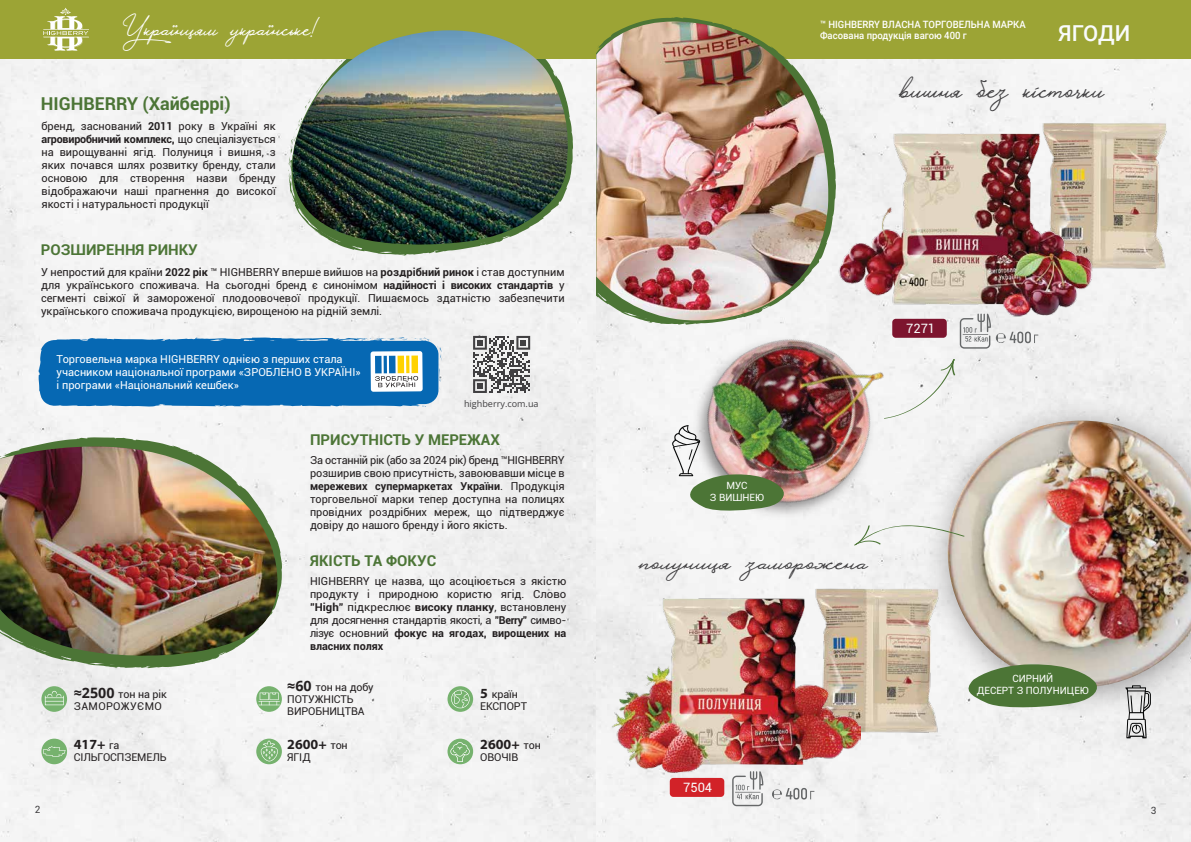
<style>
.page{position:relative;width:1191px;height:842px;background:#f3f3f3}
.page>*{position:absolute;margin:0;border:0;box-sizing:border-box;transform-origin:0 0}
.t1{font:30px "Alistair Signature";color:#414042}
.t2{font:25.8px "Alistair Signature";color:#414042;scale:1.16 1}
.t3{font:24.9px "Alistair Signature";color:#fff}
.t4{font:500 22px "Roboto";letter-spacing:-.01em;color:#f9fbfb}
.t5{font:700 17.9px "Roboto";color:#4c7536}
.t6{font:700 15px "Roboto";color:#4c7536}
.t7{font:700 14px "Myriad Pro";color:#231f20}
.t8{font:12.9px "Roboto";color:#f9fbfb}
.t9{font:11px/13px "Roboto";color:#231f20;text-align:justify}
.t10{font:11px/13px "Roboto";color:#fff}
.t11{font:10.7px/11.9px "Roboto";letter-spacing:-.01em;color:#231f20}
.t12{font:10.7px/11.9px "Roboto";letter-spacing:.03em;color:#231f20}
.t13{font:500 10.1px/11px "Roboto";color:#fff;scale:.94 1}
.t14{font:10px/12px "Roboto";color:#fff;text-align:center}
.t15{font:10px "Roboto";color:#414042}
.t16{font:9.1px "Open Sans";color:#414042}
.s1{font-weight:700}
.s2{font-family:"Open Sans";font-weight:700;font-size:14.3px}
.s3{font-family:"Myriad Pro";font-weight:700;font-size:14px}
.s4{font-family:"Roboto";font-weight:400;font-size:10.7px}
</style>
<div class="page">
<img style="left:794px;top:576px;width:162px;height:165px">
<img style="left:606px;top:577px;width:254px;height:223px">
<div style="left:0;top:432px;width:291px;height:234px;background:#f4f4f4"></div>
<svg style="left:0;top:437px;width:282px;height:231px"></svg>
<svg style="left:110px;top:662px;width:7px;height:6px"></svg>
<div style="left:285px;top:58px;width:292px;height:204px;background:#f3f3f3"></div>
<svg style="left:399px;top:253px;width:7px;height:3px"></svg>
<svg style="left:570px;top:167px;width:1px;height:14px"></svg>
<img style="left:1021px;top:110px;width:163px;height:167px">
<img style="left:836px;top:113px;width:258px;height:230px">
<div style="left:596px;top:0;width:595px;height:58px;background:#9ca435"></div>
<div style="left:0;top:0;width:595px;height:58px;background:#9ca435"></div>
<svg style="left:473px;top:336px;width:57px;height:57px"></svg>
<div style="left:892px;top:319px;width:54px;height:19px;background:#7d142e;border-radius:4px"></div>
<svg style="left:959px;top:313px;width:79px;height:36px"></svg>
<svg style="left:772px;top:787px;width:42px;height:14px"></svg>
<svg style="left:732px;top:771px;width:31px;height:35px"></svg>
<img style="left:916px;top:391px;width:275px;height:331px">
<img style="left:944px;top:421px;width:247px;height:276px">
<div style="left:670px;top:778px;width:54px;height:19px;background:#d22228;border-radius:4px"></div>
<svg style="left:43px;top:8px;width:46px;height:43px"></svg>
<div style="left:447px;top:739px;width:26px;height:25px;background:#76b26e;border-radius:50%"></div>
<svg style="left:447px;top:686px;width:26px;height:26px"></svg>
<div style="left:256px;top:739px;width:26px;height:25px;background:#76b26e;border-radius:50%"></div>
<svg style="left:256px;top:686px;width:26px;height:26px"></svg>
<div style="left:41px;top:739px;width:26px;height:25px;background:#76b26e;border-radius:50%"></div>
<svg style="left:41px;top:686px;width:26px;height:26px"></svg>
<svg style="left:450px;top:742px;width:20px;height:20px"></svg>
<svg style="left:261px;top:741px;width:17px;height:20px"></svg>
<svg style="left:43px;top:746px;width:23px;height:10px"></svg>
<svg style="left:258px;top:693px;width:22px;height:13px"></svg>
<svg style="left:451px;top:690px;width:18px;height:18px"></svg>
<svg style="left:45px;top:691px;width:19px;height:14px"></svg>
<svg style="left:928px;top:525px;width:37px;height:20px"></svg>
<img style="left:646px;top:281px;width:282px;height:289px">
<svg style="left:963px;top:664px;width:138px;height:46px;background:#7c976b"></svg>
<svg style="left:883px;top:359px;width:72px;height:60px"></svg>
<svg style="left:596px;top:17px;width:240px;height:308px"></svg>
<svg style="left:645px;top:320px;width:7px;height:3px"></svg>
<svg style="left:828px;top:219px;width:4px;height:16px"></svg>
<img style="left:596px;top:22px;width:232px;height:298px">
<img style="left:672px;top:425px;width:115px;height:88px">
<svg style="left:1125px;top:685px;width:25px;height:53px"></svg>
<img style="left:268px;top:30px;width:302px;height:223px">
<img style="left:0;top:446px;width:287px;height:210px">
<svg style="left:437px;top:345px;width:5px;height:44px"></svg>
<svg style="left:38px;top:337px;width:393px;height:70px;background:#2479b8"></svg>
<p class="t3" style="left:122px;top:16px;width:196px">Українцям українське!</p>
<p class="t5" style="left:41px;top:91px;width:191px">HIGHBERRY (Хайберрі)</p>
<p class="t9" style="left:41px;top:119px;width:236px">бренд, заснований <span class="s1">2011</span> року в Україні як <span class="s1">агровиробничий комплекс,</span> що спеціалізується на вирощуванні ягід. Полуниця і вишня, з яких почався шлях розвитку бренду, стали основою для створення назви бренду відображаючи наші прагнення до високої якості і натуральності продукції</p>
<p class="t6" style="left:41px;top:239px;width:159px">РОЗШИРЕННЯ РИНКУ</p>
<p class="t9" style="left:41px;top:265px;width:525px">У непростий для країни <span class="s1">2022 рік</span> ™ HIGHBERRY вперше вийшов на <span class="s1">роздрібний ринок</span> і став доступним для українського споживача. На сьогодні бренд є синонімом <span class="s1">надійності і високих стандартів</span> у сегменті свіжої й замороженої плодоовочевої продукції. Пишаємось здатністю забезпечити українського споживача продукцією, вирощеною на рідній землі.</p>
<p class="t10" style="left:57px;top:352px;width:305px">Торговельна марка HIGHBERRY однією з перших стала учасником національної програми «ЗРОБЛЕНО В УКРАЇНІ» і програми «Національний кешбек»</p>
<p class="t16" style="left:464px;top:397px;width:76px">highberry.com.ua</p>
<p class="t6" style="left:310px;top:429px;width:191px">ПРИСУТНІСТЬ У МЕРЕЖАХ</p>
<p class="t9" style="left:310px;top:453px;width:256px">За останній рік (або за 2024 рік) бренд ™HIGHBERRY розширив свою присутність, завоювавши місце в <span class="s1">мережевих супермаркетах України</span>. Продукція торговельної марки тепер доступна на полицях провідних роздрібних мереж, що підтверджує довіру до нашого бренду і його якість.</p>
<p class="t6" style="left:310px;top:550px;width:127px">ЯКІСТЬ ТА ФОКУС</p>
<p class="t9" style="left:310px;top:574px;width:258px">HIGHBERRY це назва, що асоціюється з якістю продукту і природною користю ягід. Слово <span class="s1">"High"</span> підкреслює <span class="s1">високу планку</span>, встановлену для досягнення стандартів якості, а <span class="s1">"Berry"</span> симво&shy;лізує основний <span class="s1">фокус на ягодах, вирощених на власних полях</span></p>
<p class="t15" style="left:35px;top:803px;width:7px">2</p>
<p class="t12" style="left:74px;top:688px;width:95px"><span class="s2">≈2500</span> тон на рік<br>ЗАМОРОЖУЄМО</p>
<p class="t11" style="left:287px;top:681px;width:88px"><span class="s2">≈60</span> тон на добу<br>ПОТУЖНІСТЬ<br>ВИРОБНИЦТВА</p>
<p class="t11" style="left:480px;top:688px;width:48px"><span class="s3">5</span> країн<br>ЕКСПОРТ</p>
<p class="t7" style="left:74px;top:735px;width:47px">417+ <span class="s4">га</span></p>
<p class="t11" style="left:74px;top:750px;width:94px">СІЛЬГОСПЗЕМЕЛЬ</p>
<p class="t7" style="left:480px;top:735px;width:62px">2600+ <span class="s4">тон</span></p>
<p class="t11" style="left:480px;top:750px;width:40px">ОВОЧІВ</p>
<p class="t7" style="left:287px;top:735px;width:62px">2600+ <span class="s4">тон</span></p>
<p class="t11" style="left:287px;top:750px;width:25px">ЯГІД</p>
<p class="t13" style="left:820px;top:19px;width:220px">™ HIGHBERRY ВЛАСНА ТОРГОВЕЛЬНА МАРКА<br>Фасована продукція вагою 400 г</p>
<p class="t4" style="left:1058px;top:17px;width:74px">ЯГОДИ</p>
<p class="t1" style="left:898px;top:74px;width:206px">вишня без кісточки</p>
<p class="t8" style="left:906px;top:319px;width:31px">7271</p>
<p class="t14" style="left:710px;top:479px;width:56px">МУС<br>З ВИШНЕЮ</p>
<p class="t2" style="left:638px;top:549px;width:198px">полуниця заморожена</p>
<p class="t8" style="left:683px;top:778px;width:31px">7504</p>
<p class="t14" style="left:977px;top:672px;width:113px">СИРНИЙ<br>ДЕСЕРТ З ПОЛУНИЦЕЮ</p>
<p class="t15" style="left:1150px;top:803px;width:7px">3</p>
</div>
